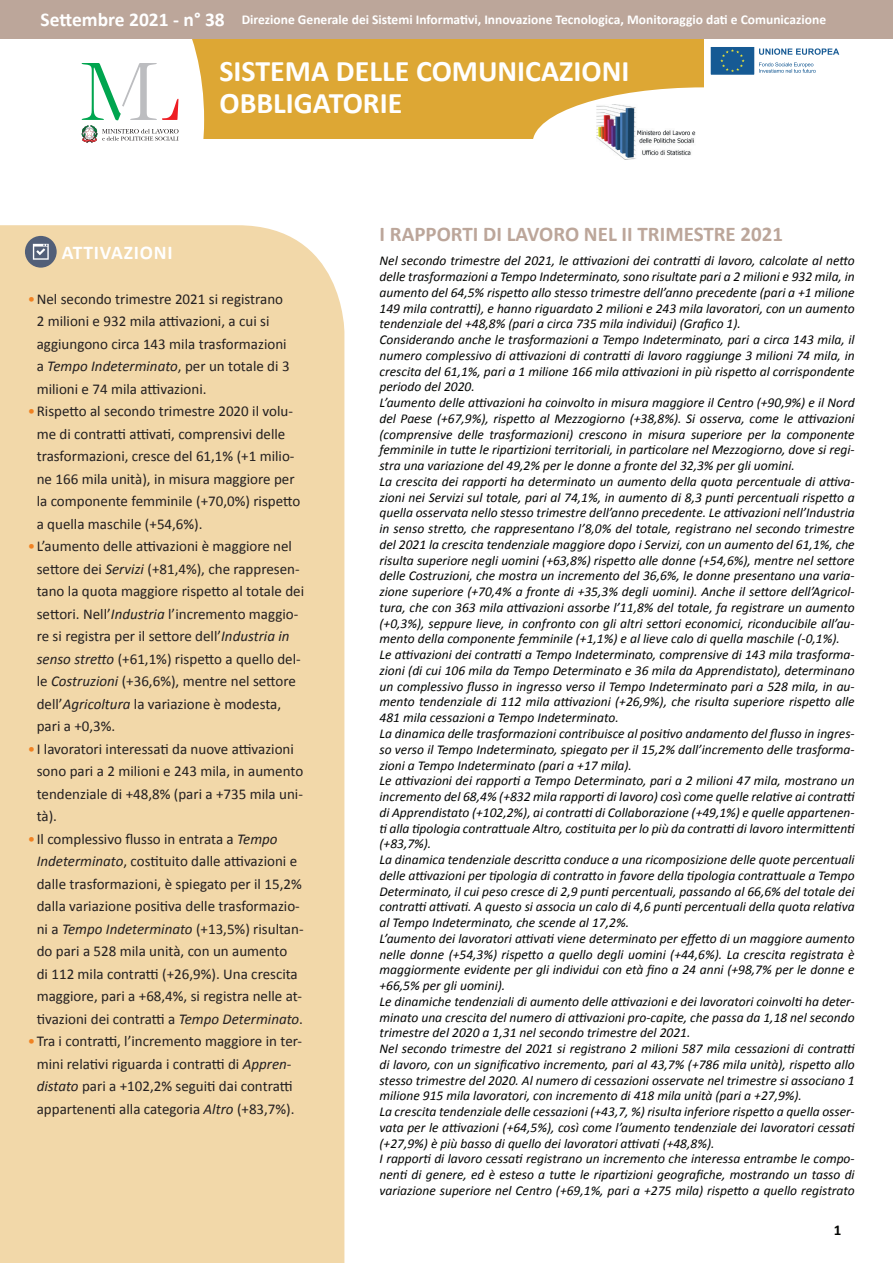
<style>
.page{position:relative;width:893px;height:1263px;background:#fff}
.page>*{position:absolute;margin:0;border:0;box-sizing:border-box;transform-origin:0 0}
.t1{font:700 29.85px/31.5px "Calibri";color:#fff}
.t2{font:700 21px "Calibri";color:#bca69a}
.t3{font:700 19.5px "Calibri";letter-spacing:.04em;color:#fff}
.t4{font:15px/22.5px "Calibri";color:#231f20}
.t5{font:700 15px "Calibri";color:#040503}
.t6{font:italic 13.5px/15.8px "Calibri";color:#040503}
.t7{font:700 13.5px "Calibri";color:#fff}
.s1{font-size:19.5px}
.s2{color:#f08222}
.s3{font-style:italic}
</style>
<div class="page">
<div style="left:181px;top:32px;width:523px;height:107px;background:#dda734"></div>
<svg style="left:81px;top:39px;width:123px;height:100px"></svg>
<div style="left:0;top:0;width:893px;height:39px;background:#bca69a"></div>
<div style="left:533px;top:87px;width:342px;height:112px;background:#fff;border-radius:50%"></div>
<svg style="left:82px;top:64px;width:97px;height:79px"></svg>
<img style="left:596px;top:104px;width:100px;height:56px">
<div style="left:710px;top:46px;width:45px;height:29px;background:#165a94"></div>
<div style="left:710px;top:46px;width:45px;height:29px;border:1px solid #fff"></div>
<svg style="left:720px;top:49px;width:25px;height:23px"></svg>
<svg style="left:759px;top:62px;width:57px;height:11px"></svg>
<svg style="left:759px;top:48px;width:80px;height:7px"></svg>
<div style="left:0;top:225px;width:344px;height:1038px;background:#f2d8a9"></div>
<div style="left:25px;top:236px;width:32px;height:32px;background:#525f78;border-radius:50%"></div>
<svg style="left:33px;top:244px;width:16px;height:16px"></svg>
<p class="t7" style="left:41px;top:11px;width:787px"><span class="s1">Settembre 2021 - n° 38</span> Direzione Generale dei Sistemi Informativi, Innovazione Tecnologica, Monitoraggio dati e Comunicazione</p>
<h1 class="t1" style="left:219px;top:54px;width:411px">SISTEMA DELLE COMUNICAZIONI<br>OBBLIGATORIE</h1>
<h3 class="t3" style="left:62px;top:240px;width:112px">ATTIVAZIONI</h3>
<p class="t4" style="left:37px;top:287px;width:254px;text-indent:-9px"><span class="s2">•</span>Nel secondo trimestre 2021 si registrano 2 milioni e 932 mila attivazioni, a cui si aggiungono circa 143 mila trasformazioni a <span class="s3">Tempo Indeterminato</span>, per un totale di 3 milioni e 74 mila attivazioni.</p>
<p class="t4" style="left:37px;top:399px;width:265px;text-indent:-9px"><span class="s2">•</span>Rispetto al secondo trimestre 2020 il volu&shy;me di contratti attivati, comprensivi delle trasformazioni, cresce del 61,1% (+1 milio&shy;ne 166 mila unità), in misura maggiore per la componente femminile (+70,0%) rispetto a quella maschile (+54,6%).</p>
<p class="t4" style="left:37px;top:534px;width:269px;text-indent:-9px"><span class="s2">•</span>L’aumento delle attivazioni è maggiore nel settore dei <span class="s3">Servizi</span> (+81,4%), che rappresen&shy;tano la quota maggiore rispetto al totale dei settori. Nell’<span class="s3">Industria</span> l’incremento maggio&shy;re si registra per il settore dell’<span class="s3">Industria in senso stretto</span> (+61,1%) rispetto a quello del&shy;le <span class="s3">Costruzioni</span> (+36,6%), mentre nel settore dell’<span class="s3">Agricoltura</span> la variazione è modesta, pari a +0,3%.</p>
<p class="t4" style="left:37px;top:737px;width:268px;text-indent:-9px"><span class="s2">•</span>I lavoratori interessati da nuove attivazioni sono pari a 2 milioni e 243 mila, in aumento tendenziale di +48,8% (pari a +735 mila uni&shy;tà).</p>
<p class="t4" style="left:37px;top:827px;width:268px;text-indent:-9px"><span class="s2">•</span>Il complessivo flusso in entrata a <span class="s3">Tempo Indeterminato</span>, costituito dalle attivazioni e dalle trasformazioni, è spiegato per il 15,2% dalla variazione positiva delle trasformazio&shy;ni a <span class="s3">Tempo Indeterminato</span> (+13,5%) risultan&shy;do pari a 528 mila unità, con un aumento<br>di 112 mila contratti (+26,9%). Una crescita maggiore, pari a +68,4%, si registra nelle at&shy;tivazioni dei contratti a <span class="s3">Tempo Determinato</span>.</p>
<p class="t4" style="left:28px;top:1029px;width:276px;text-align:center"><span class="s2">•</span>Tra i contratti, l’incremento maggiore in ter&shy;mini relativi riguarda i contratti di <span class="s3">Appren&shy;distato</span> pari a +102,2% seguiti dai contratti appartenenti alla categoria <span class="s3">Altro</span> (+83,7%).</p>
<h2 class="t2" style="left:379px;top:221px;width:405px">I RAPPORTI DI LAVORO NEL II TRIMESTRE 2021</h2>
<p class="t6" style="left:379px;top:252px;width:477px">Nel secondo trimestre del 2021, le attivazioni dei contratti di lavoro, calcolate al netto delle trasformazioni a Tempo Indeterminato, sono risultate pari a 2 milioni e 932 mila, in aumento del 64,5% rispetto allo stesso trimestre dell’anno precedente (pari a +1 milione 149 mila contratti), e hanno riguardato 2 milioni e 243 mila lavoratori, con un aumento tendenziale del +48,8% (pari a circa 735 mila individui) (Grafico 1).<br>Considerando anche le trasformazioni a Tempo Indeterminato, pari a circa 143 mila, il numero complessivo di attivazioni di contratti di lavoro raggiunge 3 milioni 74 mila, in crescita del 61,1%, pari a 1 milione 166 mila attivazioni in più rispetto al corrispondente periodo del 2020.<br>L’aumento delle attivazioni ha coinvolto in misura maggiore il Centro (+90,9%) e il Nord del Paese (+67,9%), rispetto al Mezzogiorno (+38,8%). Si osserva, come le attivazioni (comprensive delle trasformazioni) crescono in misura superiore per la componente femminile in tutte le ripartizioni territoriali, in particolare nel Mezzogiorno, dove si regi&shy;stra una variazione del 49,2% per le donne a fronte del 32,3% per gli uomini.<br>La crescita dei rapporti ha determinato un aumento della quota percentuale di attiva&shy;zioni nei Servizi sul totale, pari al 74,1%, in aumento di 8,3 punti percentuali rispetto a quella osservata nello stesso trimestre dell’anno precedente. Le attivazioni nell’Industria in senso stretto, che rappresentano l’8,0% del totale, registrano nel secondo trimestre del 2021 la crescita tendenziale maggiore dopo i Servizi, con un aumento del 61,1%, che risulta superiore negli uomini (+63,8%) rispetto alle donne (+54,6%), mentre nel settore delle Costruzioni, che mostra un incremento del 36,6%, le donne presentano una varia&shy;zione superiore (+70,4% a fronte di +35,3% degli uomini). Anche il settore dell’Agricol&shy;tura, che con 363 mila attivazioni assorbe l’11,8% del totale, fa registrare un aumento (+0,3%), seppure lieve, in confronto con gli altri settori economici, riconducibile all’au&shy;mento della componente femminile (+1,1%) e al lieve calo di quella maschile (-0,1%).<br>Le attivazioni dei contratti a Tempo Indeterminato, comprensive di 143 mila trasforma&shy;zioni (di cui 106 mila da Tempo Determinato e 36 mila da Apprendistato), determinano un complessivo flusso in ingresso verso il Tempo Indeterminato pari a 528 mila, in au&shy;mento tendenziale di 112 mila attivazioni (+26,9%), che risulta superiore rispetto alle 481 mila cessazioni a Tempo Indeterminato.<br>La dinamica delle trasformazioni contribuisce al positivo andamento del flusso in ingres&shy;so verso il Tempo Indeterminato, spiegato per il 15,2% dall’incremento delle trasforma&shy;zioni a Tempo Indeterminato (pari a +17 mila).<br>Le attivazioni dei rapporti a Tempo Determinato, pari a 2 milioni 47 mila, mostrano un incremento del 68,4% (+832 mila rapporti di lavoro) così come quelle relative ai contratti di Apprendistato (+102,2%), ai contratti di Collaborazione (+49,1%) e quelle appartenen&shy;ti alla tipologia contrattuale Altro, costituita per lo più da contratti di lavoro intermittenti (+83,7%).<br>La dinamica tendenziale descritta conduce a una ricomposizione delle quote percentuali delle attivazioni per tipologia di contratto in favore della tipologia contrattuale a Tempo Determinato, il cui peso cresce di 2,9 punti percentuali, passando al 66,6% del totale dei contratti attivati. A questo si associa un calo di 4,6 punti percentuali della quota relativa al Tempo Indeterminato, che scende al 17,2%.<br>L’aumento dei lavoratori attivati viene determinato per effetto di un maggiore aumento nelle donne (+54,3%) rispetto a quello degli uomini (+44,6%). La crescita registrata è maggiormente evidente per gli individui con età fino a 24 anni (+98,7% per le donne e +66,5% per gli uomini).<br>Le dinamiche tendenziali di aumento delle attivazioni e dei lavoratori coinvolti ha deter&shy;minato una crescita del numero di attivazioni pro-capite, che passa da 1,18 nel secondo trimestre del 2020 a 1,31 nel secondo trimestre del 2021.<br>Nel secondo trimestre del 2021 si registrano 2 milioni 587 mila cessazioni di contratti di lavoro, con un significativo incremento, pari al 43,7% (+786 mila unità), rispetto allo stesso trimestre del 2020. Al numero di cessazioni osservate nel trimestre si associano 1 milione 915 mila lavoratori, con incremento di 418 mila unità (pari a +27,9%).<br>La crescita tendenziale delle cessazioni (+43,7, %) risulta inferiore rispetto a quella osser&shy;vata per le attivazioni (+64,5%), così come l’aumento tendenziale dei lavoratori cessati (+27,9%) è più basso di quello dei lavoratori attivati (+48,8%).<br>I rapporti di lavoro cessati registrano un incremento che interessa entrambe le compo&shy;nenti di genere, ed è esteso a tutte le ripartizioni geografiche, mostrando un tasso di variazione superiore nel Centro (+69,1%, pari a +275 mila) rispetto a quello registrato</p>
<p class="t5" style="left:834px;top:1220px;width:9px">1</p>
</div>
